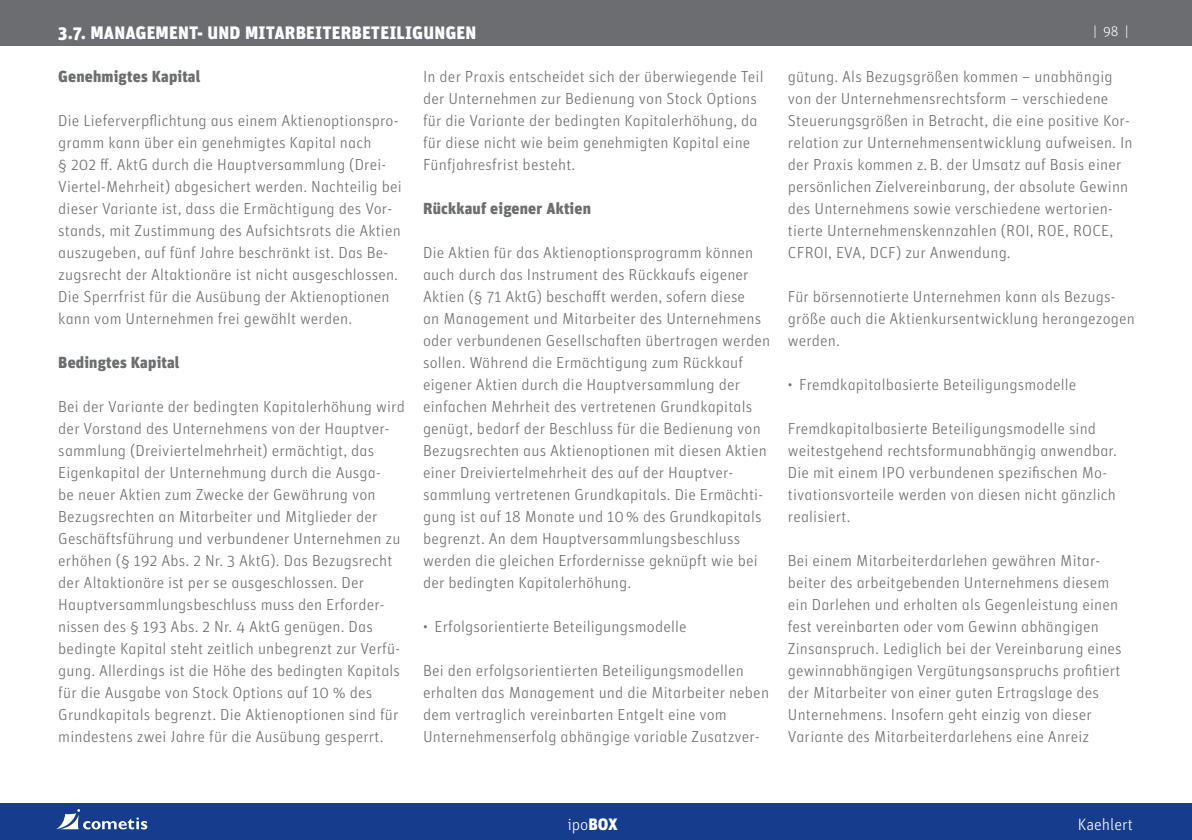
<style>
.page{position:relative;width:1192px;height:840px;background:#fff}
.page>*{position:absolute;margin:0;border:0;box-sizing:border-box;transform-origin:0 0}
.t1{font:900 18px "Unit";letter-spacing:.01em;color:#fff}
.t2{font:300 16.4px "Unit";color:#fff}
.t3{font:16px/22px "Unit Light Alternate";letter-spacing:.01em;color:#6c6d70}
.t4{font:900 16px "Unit";letter-spacing:.01em;color:#6c6d70}
.t5{font:300 14px "Unit";color:#fff}
.s1{font-weight:900}
</style>
<div class="page">
<div style="left:0;top:0;width:1192px;height:46px;background:#6c6d70"></div>
<div style="left:0;top:802px;width:1192px;height:37px;background:#153c8d"></div>
<svg style="left:56px;top:809px;width:91px;height:20px"></svg>
<p class="t1" style="left:58px;top:21px;width:419px">3.7. Management- und Mitarbeiterbeteiligungen</p>
<p class="t4" style="left:58px;top:66px;width:144px">Genehmigtes Kapital</p>
<p class="t3" style="left:58px;top:109px;width:345px">Die Lieferverpflichtung aus einem Aktienoptionspro&shy;gramm kann über ein genehmigtes Kapital nach<br>§ 202 ff. AktG durch die Hauptversammlung (Drei-Viertel-Mehrheit) abgesichert werden. Nachteilig bei dieser Variante ist, dass die Ermächtigung des Vor&shy;stands, mit Zustimmung des Aufsichtsrats die Aktien auszugeben, auf fünf Jahre beschränkt ist. Das Be&shy;zugsrecht der Altaktionäre ist nicht ausgeschlossen.<br>Die Sperrfrist für die Ausübung der Aktienoptionen kann vom Unternehmen frei gewählt werden.</p>
<p class="t4" style="left:58px;top:352px;width:123px">Bedingtes Kapital</p>
<p class="t3" style="left:58px;top:395px;width:348px">Bei der Variante der bedingten Kapitalerhöhung wird der Vorstand des Unternehmens von der Hauptver&shy;sammlung (Dreiviertelmehrheit) ermächtigt, das Eigenkapital der Unternehmung durch die Ausga-<br>be neuer Aktien zum Zwecke der Gewährung von Bezugsrechten an Mitarbeiter und Mitglieder der Geschäftsführung und verbundener Unternehmen zu erhöhen (§ 192 Abs. 2 Nr. 3 AktG). Das Bezugsrecht der Altaktionäre ist per se ausgeschlossen. Der Hauptversammlungsbeschluss muss den Erforder&shy;nissen des § 193 Abs. 2 Nr. 4 AktG genügen. Das bedingte Kapital steht zeitlich unbegrenzt zur Verfü&shy;gung. Allerdings ist die Höhe des bedingten Kapitals für die Ausgabe von Stock Options auf 10 % des Grundkapitals begrenzt. Die Aktienoptionen sind für mindestens zwei Jahre für die Ausübung gesperrt.</p>
<p class="t3" style="left:423px;top:65px;width:342px">In der Praxis entscheidet sich der überwiegende Teil der Unternehmen zur Bedienung von Stock Options für die Variante der bedingten Kapitalerhöhung, da für diese nicht wie beim genehmigten Kapital eine Fünfjahresfrist besteht.</p>
<p class="t4" style="left:423px;top:198px;width:169px">Rückkauf eigener Aktien</p>
<p class="t3" style="left:423px;top:241px;width:349px">Die Aktien für das Aktienoptionsprogramm können auch durch das Instrument des Rückkaufs eigener Aktien (§ 71 AktG) beschafft werden, sofern diese<br>an Management und Mitarbeiter des Unternehmens oder verbundenen Gesellschaften übertragen werden sollen. Während die Ermächtigung zum Rückkauf eigener Aktien durch die Hauptversammlung der einfachen Mehrheit des vertretenen Grundkapitals genügt, bedarf der Beschluss für die Bedienung von Bezugsrechten aus Aktienoptionen mit diesen Aktien einer Dreiviertelmehrheit des auf der Hauptver&shy;sammlung vertretenen Grundkapitals. Die Ermächti&shy;gung ist auf 18 Monate und 10% des Grundkapitals begrenzt. An dem Hauptversammlungsbeschluss werden die gleichen Erfordernisse geknüpft wie bei der bedingten Kapitalerhöhung.</p>
<p class="t3" style="left:423px;top:615px;width:265px">• Erfolgsorientierte Beteiligungsmodelle</p>
<p class="t3" style="left:423px;top:659px;width:347px">Bei den erfolgsorientierten Beteiligungsmodellen erhalten das Management und die Mitarbeiter neben dem vertraglich vereinbarten Entgelt eine vom Unternehmenserfolg abhängige variable Zusatzver-</p>
<p class="t5" style="left:1093px;top:23px;width:36px">| 98 |</p>
<p class="t3" style="left:788px;top:65px;width:346px">gütung. Als Bezugsgrößen kommen – unabhängig von der Unternehmensrechtsform – verschiedene Steuerungsgrößen in Betracht, die eine positive Kor&shy;relation zur Unternehmensentwicklung aufweisen. In der Praxis kommen z. B. der Umsatz auf Basis einer persönlichen Zielvereinbarung, der absolute Gewinn des Unternehmens sowie verschiedene wertorien&shy;tierte Unternehmenskennzahlen (ROI, ROE, ROCE, CFROI, EVA, DCF) zur Anwendung.</p>
<p class="t3" style="left:788px;top:285px;width:348px">Für börsennotierte Unternehmen kann als Bezugs&shy;größe auch die Aktienkursentwicklung herangezogen werden.</p>
<p class="t3" style="left:788px;top:373px;width:290px">• Fremdkapitalbasierte Beteiligungsmodelle</p>
<p class="t3" style="left:788px;top:417px;width:330px">Fremdkapitalbasierte Beteiligungsmodelle sind weitestgehend rechtsformunabhängig anwendbar.<br>Die mit einem IPO verbundenen spezifischen Mo&shy;tivationsvorteile werden von diesen nicht gänzlich realisiert.</p>
<p class="t3" style="left:788px;top:549px;width:335px">Bei einem Mitarbeiterdarlehen gewähren Mitar&shy;beiter des arbeitgebenden Unternehmens diesem ein Darlehen und erhalten als Gegenleistung einen fest vereinbarten oder vom Gewinn abhängigen Zinsanspruch. Lediglich bei der Vereinbarung eines gewinnabhängigen Vergütungsanspruchs profitiert der Mitarbeiter von einer guten Ertragslage des Unternehmens. Insofern geht einzig von dieser Variante des Mitarbeiterdarlehens eine Anreiz</p>
<p class="t2" style="left:567px;top:814px;width:52px">ipo<span class="s1">BOX</span></p>
<p class="t2" style="left:1078px;top:813px;width:57px">Kaehlert</p>
</div>
